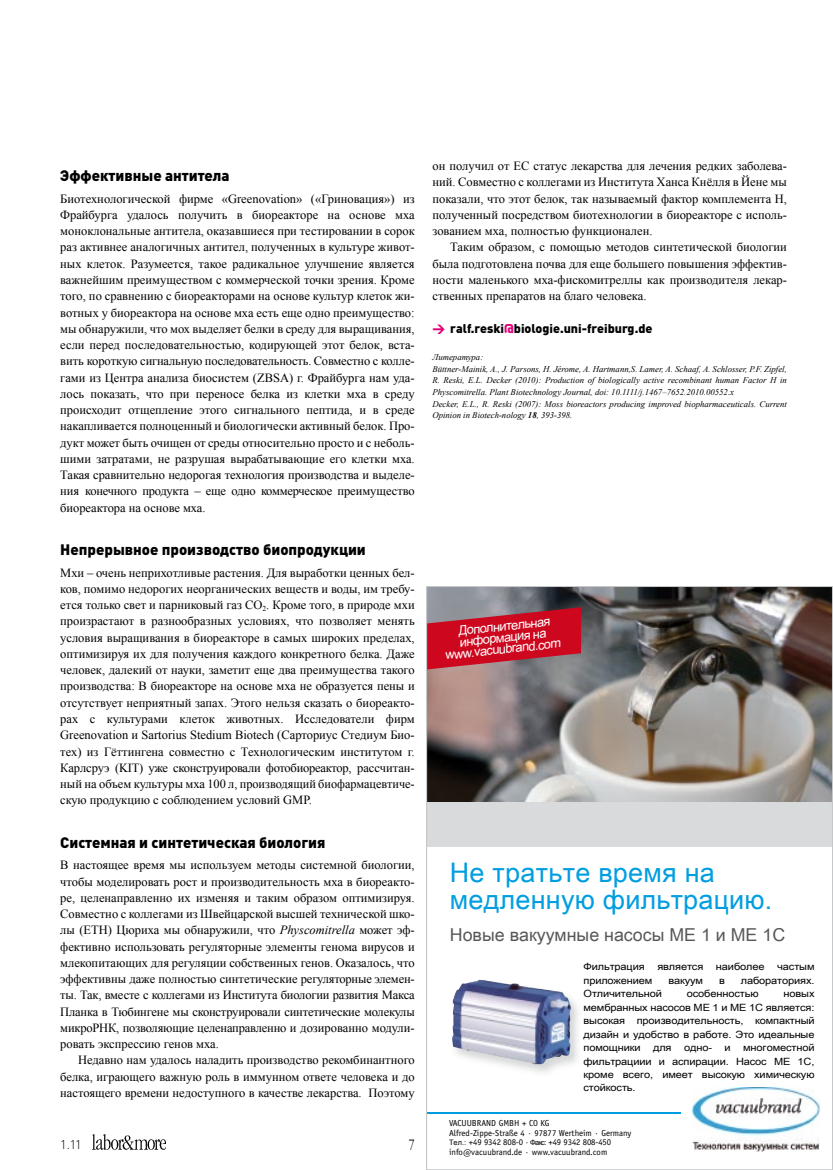
<style>
.page{position:relative;width:833px;height:1170px;background:#fff}
.page>*{position:absolute;margin:0;border:0;box-sizing:border-box;transform-origin:0 0}
.t1{font:27px/27px "Arial Unicode MS";letter-spacing:.01em;color:#009ee0}
.t2{font:17.75px "Arial Unicode MS";color:#58585a}
.t3{font:900 15px "DIN Pro";color:#000}
.t4{font:300 condensed 15px "Garamond";color:#000}
.t5{font:13px/11.4px "Arial Unicode MS";color:#fff;text-align:center}
.t6{font:12.5px/16.2px "Times New Roman";color:#000;text-align:justify}
.t7{font:900 12.5px "DIN Pro";color:#000}
.t8{font:300 12.5px "DIN Pro";color:#000}
.t9{font:10px/13.5px "Arial Unicode MS";letter-spacing:-.01em;color:#000;text-align:justify;scale:1.1 1}
.t10{font:italic 8.75px/11.2px "Times New Roman";color:#000}
.t11{font:8.75px/9.4px "Officina Sans";color:#000}
.s1{font-style:italic}
.s2{color:#e2007a}
.s3{font-weight:700}
.s4{font-family:"Arial Unicode MS";font-size:7.5px}
</style>
<div class="page">
<img style="left:92px;top:1134px;width:73px;height:15px">
<hr style="left:426px;top:1111px;width:255px;height:2px;background:#009ee0">
<img style="left:693px;top:1087px;width:126px;height:64px">
<img style="left:428px;top:588px;width:403px;height:214px">
<img style="left:452px;top:979px;width:119px;height:85px">
<svg style="left:428px;top:607px;width:153px;height:62px;background:#bb283a"></svg>
<div style="left:426px;top:802px;width:407px;height:44px;background:#d9dadb"></div>
<p class="t3" style="left:60px;top:166px;width:171px">Эффективные антитела</p>
<p class="t6" style="left:60px;top:190px;width:356px">Биотехнологической фирме «Greenovation» («Гриновация») из Фрайбурга удалось получить в биореакторе на основе мха моноклональные антитела, оказавшиеся при тестировании в сорок раз активнее аналогичных антител, полученных в культуре живот&shy;ных клеток. Разумеется, такое радикальное улучшение является важнейшим преимуществом с коммерческой точки зрения. Кроме того, по сравнению с биореакторами на основе культур клеток жи&shy;вотных у биореактора на основе мха есть еще одно преимущество: мы обнаружили, что мох выделяет белки в среду для выращивания, если перед последовательностью, кодирующей этот белок, вста&shy;вить короткую сигнальную последовательность. Совместно с колле&shy;гами из Центра анализа биосистем (ZBSA) г. Фрайбурга нам уда&shy;лось показать, что при переносе белка из клетки мха в среду происходит отщепление этого сигнального пептида, и в среде накапливается полноценный и биологически активный белок. Про&shy;дукт может быть очищен от среды относительно просто и с неболь&shy;шими затратами, не разрушая вырабатывающие его клетки мха.<br>Такая сравнительно недорогая технология производства и выделе&shy;ния конечного продукта – еще одно коммерческое преимущество биореактора на основе мха.</p>
<p class="t3" style="left:60px;top:539px;width:307px">Непрерывное производство биопродукции</p>
<p class="t6" style="left:60px;top:564px;width:356px">Мхи – очень неприхотливые растения. Для выработки ценных бел&shy;ков, помимо недорогих неорганических веществ и воды, им требу&shy;ется только свет и парниковый газ СО<sub>2</sub>. Кроме того, в природе мхи произрастают в разнообразных условиях, что позволяет менять условия выращивания в биореакторе в самых широких пределах, оптимизируя их для получения каждого конкретного белка. Даже человек, далекий от науки, заметит еще два преимущества такого производства: В биореакторе на основе мха не образуется пены и отсутствует неприятный запах. Этого нельзя сказать о биореакто&shy;рах с культурами клеток животных. Исследователи фирм Greenovation и Sartorius Stedium Biotech (Сарториус Стедиум Био&shy;тех) из Гёттингена совместно с Технологическим институтом г.<br>Карлсруэ (KIT) уже сконструировали фотобиореактор, рассчитан&shy;ный на объем культуры мха 100 л, производящий биофармацевтиче&shy;скую продукцию с соблюдением условий GMP.</p>
<p class="t3" style="left:60px;top:832px;width:267px">Системная и синтетическая биология</p>
<p class="t6" style="left:60px;top:856px;width:356px">В настоящее время мы используем методы системной биологии, чтобы моделировать рост и производительность мха в биореакто&shy;ре, целенаправленно их изменяя и таким образом оптимизируя.<br>Совместно с коллегами из Швейцарской высшей технической шко&shy;лы (ETH) Цюриха мы обнаружили, что <span class="s1">Physcomitrella</span> может эф&shy;фективно использовать регуляторные элементы генома вирусов и млекопитающих для регуляции собственных генов. Оказалось, что эффективны даже полностью синтетические регуляторные элемен&shy;ты. Так, вместе с коллегами из Института биологии развития Макса Планка в Тюбингене мы сконструировали синтетические молекулы микроРНК, позволяющие целенаправленно и дозированно модули&shy;ровать экспрессию генов мха.</p>
<p class="t6" style="left:60px;top:1051px;width:356px;text-indent:18px">Недавно нам удалось наладить производство рекомбинантного белка, играющего важную роль в иммунном ответе человека и до настоящего времени недоступного в качестве лекарства. Поэтому</p>
<p class="t8" style="left:60px;top:1135px;width:23px">1.11</p>
<p class="t4" style="left:409px;top:1136px;width:7px">7</p>
<p class="t6" style="left:432px;top:158px;width:356px">он получил от ЕС статус лекарства для лечения редких заболева&shy;ний. Совместно с коллегами из Института Ханса Кнёлля в Йене мы показали, что этот белок, так называемый фактор комплемента H, полученный посредством биотехнологии в биореакторе с исполь&shy;зованием мха, полностью функционален.</p>
<p class="t6" style="left:432px;top:239px;width:356px;text-indent:18px">Таким образом, с помощью методов синтетической биологии была подготовлена почва для еще большего повышения эффектив&shy;ности маленького мха-фискомитреллы как производителя лекар&shy;ственных препаратов на благо человека.</p>
<p class="t7" style="left:432px;top:320px;width:221px"><span class="s2">→</span> ralf.reski<span class="s2">@</span>biologie.uni-freiburg.de</p>
<p class="t10" style="left:432px;top:351px;width:356px">Литература:<br>Büttner-Mainik, A., J. Parsons, H. Jérome, A. Hartmann,S. Lamer, A. Schaaf, A. Schlosser, P.F. Zipfel,<br>R. Reski, E.L. Decker (2010): Production of biologically active recombinant human Factor H in</p>
<p class="t10" style="left:432px;top:386px;width:356px">Physcomitrella. Plant Biotechnology Journal, doi: 10.1111/j.1467–7652.2010.00552.x<br>Decker, E.L., R. Reski (2007): Moss bioreactors producing improved biopharmaceuticals. Current<br>Opinion in Biotech-nology <span class="s3">18</span>, 393-398.</p>
<p class="t5" style="left:442px;top:626px;width:118px;rotate:-6deg">Дополнительная информация на www.vacuubrand.com</p>
<h1 class="t1" style="left:450px;top:858px;width:324px">Не тратьте время на медленную фильтрацию.</h1>
<h2 class="t2" style="left:450px;top:921px;width:337px">Новые вакуумные насосы ME 1 и ME 1C</h2>
<p class="t9" style="left:583px;top:959px;width:57px">Фильтрация</p>
<p class="t9" style="left:657px;top:959px;width:43px">является</p>
<p class="t9" style="left:716px;top:959px;width:46px">наиболее</p>
<p class="t9" style="left:777px;top:959px;width:35px">частым</p>
<p class="t9" style="left:583px;top:973px;width:64px">приложением</p>
<p class="t9" style="left:668px;top:973px;width:33px">вакуум</p>
<p class="t9" style="left:719px;top:973px;width:7px">в</p>
<p class="t9" style="left:741px;top:973px;width:68px">лабораториях.</p>
<p class="t9" style="left:583px;top:986px;width:73px">Отличительной</p>
<p class="t9" style="left:687px;top:986px;width:67px">особенностью</p>
<p class="t9" style="left:583px;top:986px;width:211px;text-indent:200px">новых мембранных насосов МЕ 1 и ME 1С является: высокая производительность, компактный дизайн и удобство в работе. Это идеальные помощники</p>
<p class="t9" style="left:583px;top:1040px;width:211px;text-indent:160px">многоместной фильтрациии и аспирации. Насoс ME 1С, крoме всего, имеет высокую химическую стойкость.</p>
<p class="t9" style="left:653px;top:1040px;width:18px">для</p>
<p class="t9" style="left:684px;top:1040px;width:27px">одно-</p>
<p class="t9" style="left:724px;top:1040px;width:7px">и</p>
<p class="t11" style="left:449px;top:1118px;width:184px">VACUUBRAND GMBH + CO KG<br>Alfred-Zippe-Straße 4 · 97877 Wertheim · Germany <span class="s4">Тел.:</span> +49 9342 808-0 · <span class="s4">Факс:</span> +49 9342 808-450 info@vacuubrand.de · www.vacuubrand.com</p>
</div>
